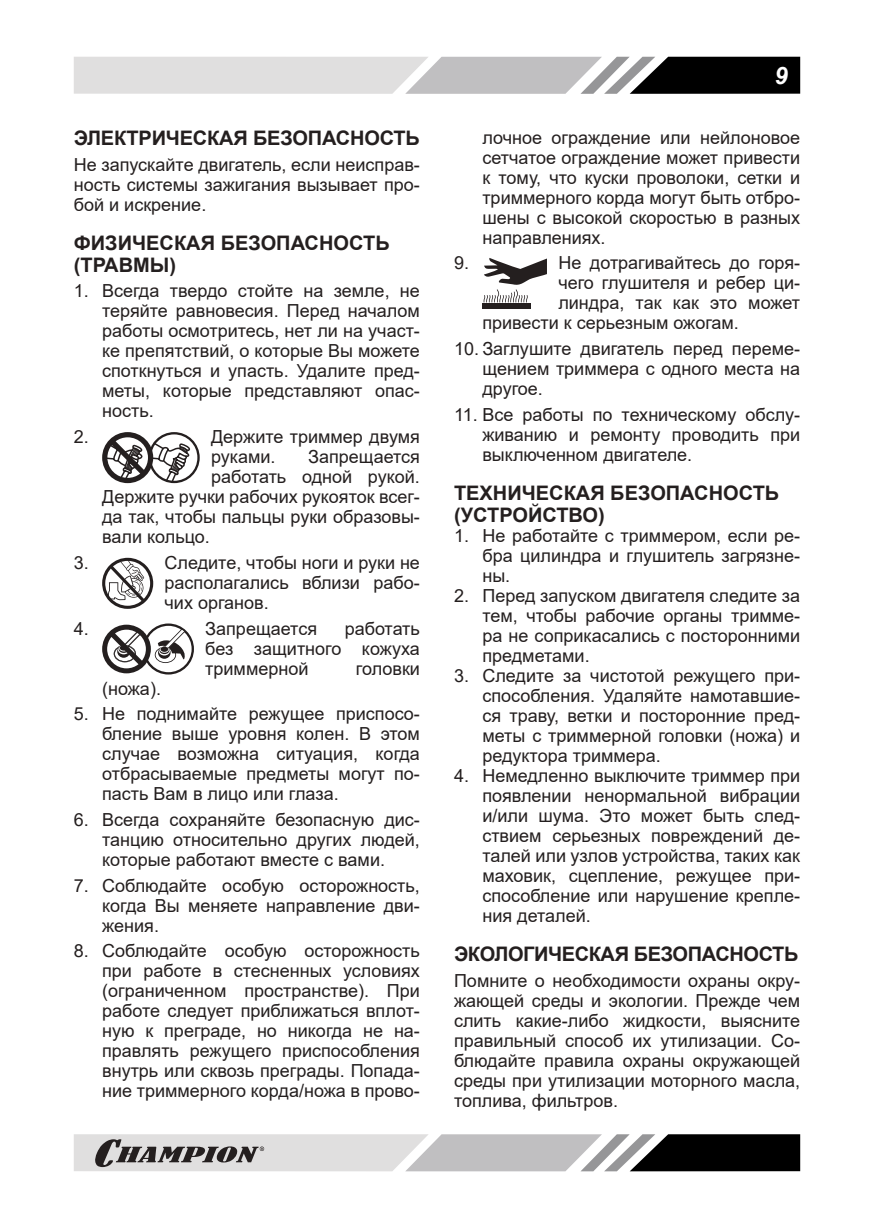
<style>
.page{position:relative;width:874px;height:1225px;background:#fff}
.page>*{position:absolute;margin:0;border:0;box-sizing:border-box;transform-origin:0 0}
.t1{font:italic 700 24px "Arial";color:#fff}
.t2{font:700 20px/22px "Arial";letter-spacing:-.01em;color:#241f1f}
.t3{font:18px/20px "Arial";color:#241f1f;text-align:justify}
</style>
<div class="page">
<svg style="left:74px;top:57px;width:725px;height:37px;background:#aaa"></svg>
<svg style="left:74px;top:1134px;width:725px;height:37px;background:#9f9e9e"></svg>
<svg style="left:102px;top:432px;width:98px;height:51px"></svg>
<svg style="left:102px;top:557px;width:51px;height:52px"></svg>
<svg style="left:102px;top:623px;width:92px;height:51px"></svg>
<div style="left:482px;top:303px;width:48px;height:6px;background:#241f1f"></div>
<svg style="left:483px;top:258px;width:63px;height:44px"></svg>
<p class="t2" style="left:74px;top:127px;width:347px">ЭЛЕКТРИЧЕСКАЯ БЕЗОПАСНОСТЬ</p>
<p class="t3" style="left:74px;top:154px;width:347px">Не запускайте двигатель, если неисправ&shy;ность системы зажигания вызывает про&shy;бой и искрение.</p>
<p class="t2" style="left:74px;top:232px;width:317px">ФИЗИЧЕСКАЯ БЕЗОПАСНОСТЬ (ТРАВМЫ)</p>
<p class="t3" style="left:102px;top:281px;width:319px;text-indent:-28px">1. Всегда твердо стойте на земле, не теряйте равновесия. Перед началом работы осмотритесь, нет ли на участ&shy;ке препятствий, о которые Вы можете споткнуться и упасть. Удалите пред&shy;меты, которые представляют опас&shy;ность.</p>
<p class="t3" style="left:74px;top:427px;width:17px">2.</p>
<p class="t3" style="left:211px;top:427px;width:210px">Держите триммер двумя руками.</p>
<p class="t3" style="left:308px;top:447px;width:113px">Запрещается</p>
<p class="t3" style="left:211px;top:467px;width:210px">работать одной рукой.</p>
<p class="t3" style="left:102px;top:487px;width:319px">Держите ручки рабочих рукояток всег-</p>
<p class="t3" style="left:102px;top:507px;width:319px">да так, чтобы пальцы руки образовы-</p>
<p class="t3" style="left:102px;top:527px;width:109px">вали кольцо.</p>
<p class="t3" style="left:74px;top:552px;width:17px">3.</p>
<p class="t3" style="left:164px;top:552px;width:257px">Следите, чтобы ноги и руки не располагались вблизи рабо&shy;чих органов.</p>
<p class="t3" style="left:74px;top:618px;width:17px">4.</p>
<p class="t3" style="left:205px;top:618px;width:113px">Запрещается</p>
<p class="t3" style="left:205px;top:618px;width:216px;text-indent:139px">работать без защитного кожуха триммерной</p>
<p class="t3" style="left:356px;top:658px;width:66px">головки</p>
<p class="t3" style="left:102px;top:678px;width:60px">(ножа).</p>
<p class="t3" style="left:102px;top:704px;width:319px;text-indent:-28px">5. Не поднимайте режущее приспосо&shy;бление выше уровня колен. В этом случае возможна ситуация, когда отбрасываемые предметы могут по&shy;пасть Вам в лицо или глаза.</p>
<p class="t3" style="left:102px;top:809px;width:319px;text-indent:-28px">6. Всегда сохраняйте безопасную дис&shy;танцию относительно других людей, которые работают вместе с вами.</p>
<p class="t3" style="left:102px;top:875px;width:319px;text-indent:-28px">7. Соблюдайте особую осторожность, когда Вы меняете направление дви&shy;жения.</p>
<p class="t3" style="left:102px;top:941px;width:319px;text-indent:-28px">8. Соблюдайте особую осторожность при работе в стесненных условиях (ограниченном пространстве). При работе следует приближаться вплот&shy;ную к преграде, но никогда не на&shy;правлять режущего приспособления внутрь или сквозь преграды. Попада&shy;ние триммерного корда/ножа в прово-</p>
<h1 class="t1" style="left:774px;top:59px;width:15px">9</h1>
<p class="t3" style="left:482px;top:127px;width:319px">лочное ограждение или нейлоновое сетчатое ограждение может привести к тому, что куски проволоки, сетки и триммерного корда могут быть отбро&shy;шены с высокой скоростью в разных направлениях.</p>
<p class="t3" style="left:454px;top:253px;width:17px">9.</p>
<p class="t3" style="left:558px;top:253px;width:243px">Не дотрагивайтесь до горя-</p>
<p class="t3" style="left:558px;top:273px;width:243px">чего глушителя и ребер ци-</p>
<p class="t3" style="left:558px;top:293px;width:243px">линдра, так как это может</p>
<p class="t3" style="left:482px;top:313px;width:258px">привести к серьезным ожогам.</p>
<p class="t3" style="left:482px;top:338px;width:319px;text-indent:-28px">10. Заглушите двигатель перед переме&shy;щением триммера с одного места на другое.</p>
<p class="t3" style="left:482px;top:404px;width:319px;text-indent:-28px">11. Все работы по техническому обслу&shy;живанию и ремонту проводить при выключенном двигателе.</p>
<p class="t2" style="left:454px;top:482px;width:326px">ТЕХНИЧЕСКАЯ БЕЗОПАСНОСТЬ (УСТРОЙСТВО)</p>
<p class="t3" style="left:482px;top:525px;width:319px;text-indent:-28px">1. Не работайте с триммером, если ре&shy;бра цилиндра и глушитель загрязне&shy;ны.</p>
<p class="t3" style="left:482px;top:585px;width:319px;text-indent:-28px">2. Перед запуском двигателя следите за тем, чтобы рабочие органы тримме&shy;ра не соприкасались с посторонними предметами.</p>
<p class="t3" style="left:482px;top:665px;width:319px;text-indent:-28px">3. Следите за чистотой режущего при&shy;способления. Удаляйте намотавшие&shy;ся траву, ветки и посторонние пред&shy;меты с триммерной головки (ножа) и редуктора триммера.</p>
<p class="t3" style="left:482px;top:765px;width:319px;text-indent:-28px">4. Немедленно выключите триммер при появлении ненормальной вибрации и/или шума. Это может быть след&shy;ствием серьезных повреждений де&shy;талей или узлов устройства, таких как маховик, сцепление, режущее при&shy;способление или нарушение крепле&shy;ния деталей.</p>
<p class="t2" style="left:454px;top:943px;width:346px">ЭКОЛОГИЧЕСКАЯ БЕЗОПАСНОСТЬ</p>
<p class="t3" style="left:454px;top:970px;width:347px">Помните о необходимости охраны окру&shy;жающей среды и экологии. Прежде чем слить какие-либо жидкости, выясните правильный способ их утилизации. Со&shy;блюдайте правила охраны окружающей среды при утилизации моторного масла, топлива, фильтров.</p>
</div>
